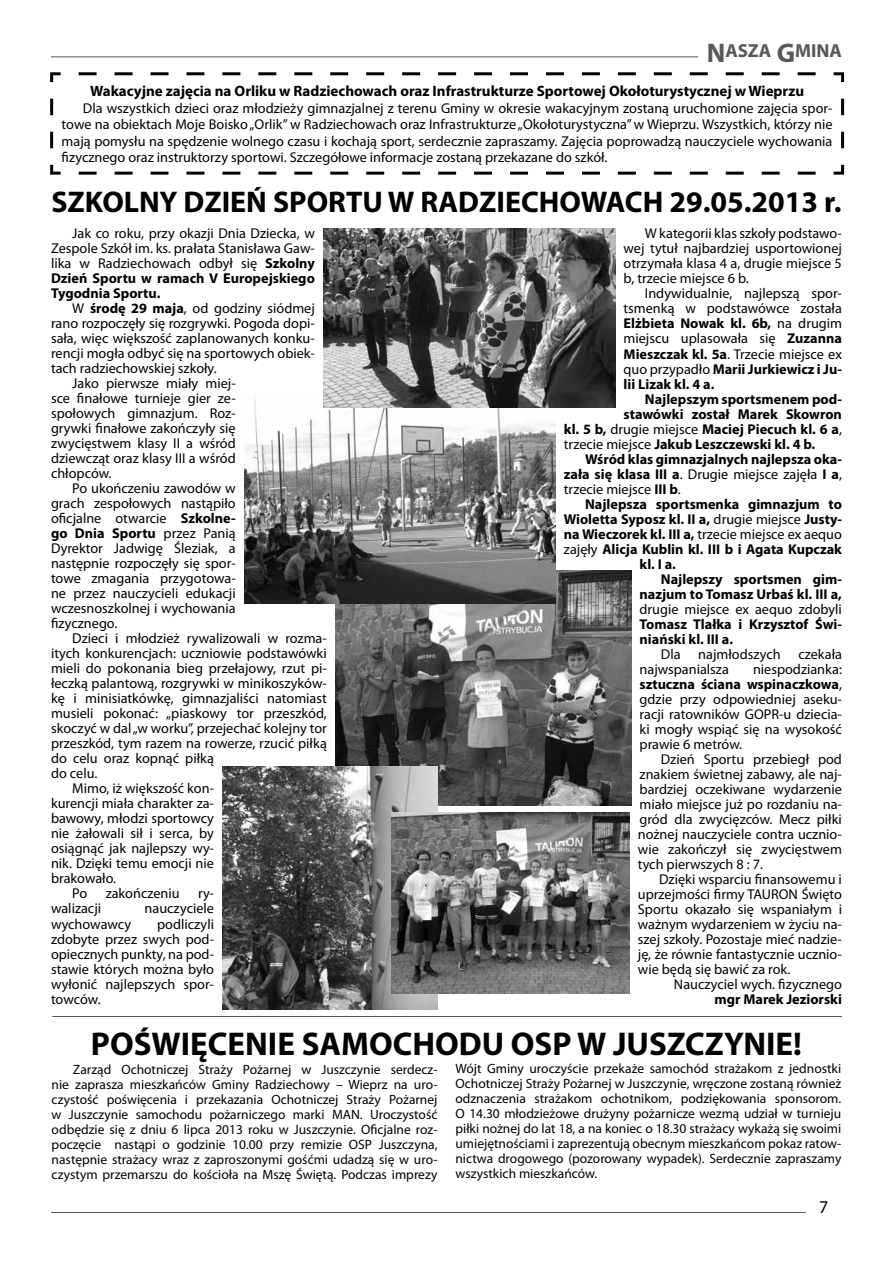
<style>
.page{position:relative;width:893px;height:1263px;background:#fff}
.page>*{position:absolute;margin:0;border:0;box-sizing:border-box;transform-origin:0 0}
.t1{font:700 33px "Myriad Pro";color:#000}
.t2{font:700 30px "Myriad Pro";color:#000}
.t3{font:700 18.9px "Myriad Pro";color:#58585a}
.t4{font:18px "Myriad Pro";color:#000}
.t5{font:700 15px "Myriad Pro";color:#000}
.t6{font:14.25px/15px "Myriad Pro";color:#000;text-align:justify}
.t7{font:700 14.25px/15px "Myriad Pro";color:#000}
.t8{font:13.5px/15px "Myriad Pro";color:#000;text-align:justify}
.s1{font-size:27px}
.s2{font-weight:700}
.s3{font-weight:400}
</style>
<div class="page">
<hr style="left:51px;top:56px;width:647px;height:1px;background:#58585a">
<hr style="left:51px;top:1212px;width:755px;height:1px;background:#58585a">
<hr style="left:52px;top:1016px;width:790px;height:1px;background:#58585a">
<img style="left:335px;top:570px;width:296px;height:235px">
<img style="left:244px;top:395px;width:311px;height:208px">
<img style="left:323px;top:229px;width:292px;height:178px">
<img style="left:223px;top:767px;width:215px;height:242px">
<img style="left:391px;top:812px;width:238px;height:181px">
<svg style="left:50px;top:72px;width:795px;height:103px"></svg>
<h3 class="t3" style="left:707px;top:39px;width:137px"><span class="s1">N</span>ASZA <span class="s1">G</span>MINA</h3>
<p class="t5" style="left:90px;top:81px;width:715px">Wakacyjne zajęcia na Orliku w Radziechowach oraz Infrastrukturze Sportowej Okołoturystycznej w Wieprzu</p>
<p class="t6" style="left:62px;top:99px;width:772px;line-height:16.5px;text-indent:21px">Dla wszystkich dzieci oraz młodzieży gimnazjalnej z terenu Gminy w okresie wakacyjnym zostaną uruchomione zajęcia spor&shy;towe na obiektach Moje Boisko „Orlik” w Radziechowach oraz Infrastrukturze „Okołoturystyczna” w Wieprzu. Wszystkich, którzy nie mają pomysłu na spędzenie wolnego czasu i kochają sport, serdecznie zapraszamy. Zajęcia poprowadzą nauczyciele wychowania fizycznego oraz instruktorzy sportowi. Szczegółowe informacje zostaną przekazane do szkół.</p>
<h2 class="t2" style="left:51px;top:182px;width:792px">SZKOLNY DZIEŃ SPORTU W RADZIECHOWACH 29.05.2013 r.</h2>
<p class="t6" style="left:51px;top:226px;width:265px;text-indent:21px">Jak co roku, przy okazji Dnia Dziecka, w Zespole Szkół im. ks. prałata Stanisława Gaw&shy;lika w Radziechowach odbył się <span class="s2">Szkolny Dzień Sportu w ramach V Europejskiego Tygodnia Sportu.</span></p>
<p class="t6" style="left:72px;top:301px;width:244px">W <span class="s2">środę 29 maja</span>, od godziny siódmej</p>
<p class="t6" style="left:51px;top:316px;width:265px">rano rozpoczęły się rozgrywki. Pogoda dopi-</p>
<p class="t6" style="left:51px;top:331px;width:265px">sała, więc większość zaplanowanych konku-</p>
<p class="t6" style="left:51px;top:346px;width:265px">rencji mogła odbyć się na sportowych obiek-</p>
<p class="t6" style="left:51px;top:361px;width:167px">tach radziechowskiej szkoły.</p>
<p class="t6" style="left:72px;top:376px;width:165px">Jako pierwsze miały miej-</p>
<p class="t6" style="left:51px;top:391px;width:186px">sce finałowe turnieje gier ze-</p>
<p class="t6" style="left:51px;top:406px;width:186px">społowych gimnazjum. Roz-</p>
<p class="t6" style="left:51px;top:421px;width:186px">grywki finałowe zakończyły się</p>
<p class="t6" style="left:51px;top:436px;width:186px">zwycięstwem klasy II a wśród</p>
<p class="t6" style="left:51px;top:451px;width:186px">dziewcząt oraz klasy III a wśród</p>
<p class="t6" style="left:51px;top:466px;width:62px">chłopców.</p>
<p class="t6" style="left:72px;top:481px;width:165px">Po ukończeniu zawodów w</p>
<p class="t6" style="left:51px;top:496px;width:186px">grach zespołowych nastąpiło</p>
<p class="t6" style="left:51px;top:511px;width:186px">oficjalne otwarcie <span class="s2">Szkolne-</span></p>
<p class="t7" style="left:51px;top:525px;width:186px">go Dnia Sportu <span class="s3">przez Panią</span></p>
<p class="t6" style="left:51px;top:541px;width:186px">Dyrektor Jadwigę Śleziak, a</p>
<p class="t6" style="left:51px;top:556px;width:186px">następnie rozpoczęły się spor-</p>
<p class="t6" style="left:51px;top:571px;width:186px">towe zmagania przygotowa-</p>
<p class="t6" style="left:51px;top:586px;width:186px">ne przez nauczycieli edukacji</p>
<p class="t6" style="left:51px;top:601px;width:186px">wczesnoszkolnej i wychowania</p>
<p class="t6" style="left:51px;top:616px;width:68px">fizycznego.</p>
<p class="t6" style="left:72px;top:631px;width:256px">Dzieci i młodzież rywalizowali w rozma-</p>
<p class="t6" style="left:51px;top:646px;width:277px">itych konkurencjach: uczniowie podstawówki</p>
<p class="t6" style="left:51px;top:661px;width:277px">mieli do pokonania bieg przełajowy, rzut pi-</p>
<p class="t6" style="left:51px;top:676px;width:277px">łeczką palantową, rozgrywki w minikoszyków-</p>
<p class="t6" style="left:51px;top:691px;width:277px">kę i minisiatkówkę, gimnazjaliści natomiast</p>
<p class="t6" style="left:51px;top:706px;width:277px">musieli pokonać: „piaskowy tor przeszkód,</p>
<p class="t6" style="left:51px;top:721px;width:277px">skoczyć w dal „w worku”, przejechać kolejny tor</p>
<p class="t6" style="left:51px;top:736px;width:277px">przeszkód, tym razem na rowerze, rzucić piłką</p>
<p class="t6" style="left:51px;top:751px;width:164px">do celu oraz kopnąć piłką</p>
<p class="t6" style="left:51px;top:766px;width:48px">do celu.</p>
<p class="t6" style="left:72px;top:781px;width:143px">Mimo, iż większość kon-</p>
<p class="t6" style="left:51px;top:796px;width:164px">kurencji miała charakter za-</p>
<p class="t6" style="left:51px;top:811px;width:164px">bawowy, młodzi sportowcy</p>
<p class="t6" style="left:51px;top:826px;width:164px">nie żałowali sił i serca, by</p>
<p class="t6" style="left:51px;top:841px;width:164px">osiągnąć jak najlepszy wy-</p>
<p class="t6" style="left:51px;top:856px;width:165px">nik. Dzięki temu emocji nie</p>
<p class="t6" style="left:51px;top:871px;width:67px">brakowało.</p>
<p class="t6" style="left:72px;top:886px;width:17px">Po</p>
<p class="t6" style="left:106px;top:886px;width:76px">zakończeniu</p>
<p class="t6" style="left:198px;top:886px;width:18px">ry-</p>
<p class="t6" style="left:51px;top:901px;width:52px">walizacji</p>
<p class="t6" style="left:145px;top:901px;width:71px">nauczyciele</p>
<p class="t6" style="left:51px;top:916px;width:82px">wychowawcy</p>
<p class="t6" style="left:624px;top:226px;width:220px;text-indent:21px">W kategorii klas szkoły podstawo&shy;wej tytuł najbardziej usportowionej otrzymała klasa 4 a, drugie miejsce 5 b, trzecie miejsce 6 b.</p>
<p class="t6" style="left:624px;top:286px;width:220px;text-indent:21px">Indywidualnie, najlepszą spor&shy;tsmenką w podstawówce została <span class="s2">Elżbieta Nowak kl. 6b,</span> na drugim miejscu uplasowała się <span class="s2">Zuzanna Mieszczak kl. 5a</span>. Trzecie miejsce ex quo przypadło <span class="s2">Marii Jurkiewicz i Ju&shy;lii Lizak kl. 4 a.</span></p>
<p class="t7" style="left:645px;top:391px;width:199px">Najlepszym sportsmenem pod-</p>
<p class="t7" style="left:624px;top:406px;width:220px">stawówki został Marek Skowron</p>
<p class="t7" style="left:564px;top:421px;width:280px">kl. 5 b, <span class="s3">drugie miejsce</span> Maciej Piecuch kl. 6 a<span class="s3">,</span></p>
<p class="t7" style="left:564px;top:436px;width:253px"><span class="s3">trzecie miejsce</span> Jakub Leszczewski kl. 4 b.</p>
<p class="t7" style="left:585px;top:451px;width:258px">Wśród klas gimnazjalnych najlepsza oka-</p>
<p class="t6" style="left:564px;top:466px;width:280px"><span class="s2">zała się klasa III a</span>. Drugie miejsce zajęła <span class="s2">I a</span>,</p>
<p class="t6" style="left:564px;top:481px;width:118px">trzecie miejsce <span class="s2">III b</span>.</p>
<p class="t7" style="left:585px;top:496px;width:258px">Najlepsza sportsmenka gimnazjum to</p>
<p class="t7" style="left:564px;top:511px;width:280px">Wioletta Syposz kl. II a, <span class="s3">drugie miejsce</span> Justy-</p>
<p class="t6" style="left:564px;top:526px;width:280px"><span class="s2">na Wieczorek kl. III a,</span> trzecie miejsce ex aequo</p>
<p class="t7" style="left:564px;top:541px;width:280px"><span class="s3">zajęły</span> Alicja Kublin kl. III b i Agata Kupczak</p>
<p class="t7" style="left:640px;top:556px;width:38px">kl. I a.</p>
<p class="t7" style="left:661px;top:571px;width:183px">Najlepszy sportsmen gim-</p>
<p class="t7" style="left:640px;top:586px;width:204px">nazjum to Tomasz Urbaś kl. III a,</p>
<p class="t6" style="left:640px;top:601px;width:204px">drugie miejsce ex aequo zdobyli</p>
<p class="t7" style="left:640px;top:616px;width:204px">Tomasz Tlałka i Krzysztof Świ&shy;niański kl. III a.</p>
<p class="t6" style="left:640px;top:646px;width:204px;text-indent:21px">Dla najmłodszych czekała najwspanialsza</p>
<p class="t6" style="left:640px;top:661px;width:204px;text-indent:113px">niespodzianka: <span class="s2">sztuczna ściana wspinaczkowa</span>, gdzie przy odpowiedniej aseku&shy;racji ratowników GOPR-u dziecia&shy;ki mogły wspiąć się na wysokość prawie 6 metrów.</p>
<p class="t6" style="left:638px;top:751px;width:206px;text-indent:23px">Dzień Sportu przebiegł pod znakiem świetnej zabawy, ale naj&shy;bardziej oczekiwane wydarzenie miało miejsce już po rozdaniu na&shy;gród dla zwycięzców. Mecz piłki nożnej nauczyciele contra ucznio&shy;wie zakończył się zwycięstwem tych pierwszych 8 : 7.</p>
<p class="t6" style="left:638px;top:871px;width:206px;text-indent:21px">Dzięki wsparciu finansowemu i uprzejmości firmy TAURON Święto Sportu okazało się wspaniałym i ważnym wydarzeniem w życiu na&shy;szej szkoły. Pozostaje mieć nadzie&shy;ję, że równie fantastycznie ucznio&shy;wie będą się bawić za rok.</p>
<p class="t6" style="left:674px;top:976px;width:170px">Nauczyciel wych. fizycznego</p>
<p class="t7" style="left:714px;top:991px;width:129px">mgr Marek Jeziorski</p>
<p class="t6" style="left:51px;top:916px;width:165px;text-indent:106px">podliczyli zdobyte przez swych pod&shy;opiecznych punkty, na pod&shy;stawie których można było wyłonić najlepszych spor&shy;towców.</p>
<h1 class="t1" style="left:91px;top:1022px;width:713px">POŚWIĘCENIE SAMOCHODU OSP W JUSZCZYNIE!</h1>
<p class="t8" style="left:52px;top:1061px;width:387px;text-indent:21px">Zarząd Ochotniczej Straży Pożarnej w Juszczynie serdecz&shy;nie zaprasza mieszkańców Gminy Radziechowy – Wieprz na uro&shy;czystość poświęcenia i przekazania Ochotniczej Straży Pożarnej w Juszczynie samochodu pożarniczego marki MAN. Uroczystość odbędzie się z dniu 6 lipca 2013 roku w Juszczynie. Oficjalne roz&shy;poczęcie nastąpi o godzinie 10.00 przy remizie OSP Juszczyna, następnie strażacy wraz z zaproszonymi gośćmi udadzą się w uro&shy;czystym przemarszu do kościoła na Mszę Świętą. Podczas imprezy</p>
<p class="t8" style="left:455px;top:1061px;width:387px">Wójt Gminy uroczyście przekaże samochód strażakom z jednostki Ochotniczej Straży Pożarnej w Juszczynie, wręczone zostaną również odznaczenia strażakom ochotnikom, podziękowania sponsorom.<br>O 14.30 młodzieżowe drużyny pożarnicze wezmą udział w turnieju piłki nożnej do lat 18, a na koniec o 18.30 strażacy wykażą się swoimi umiejętnościami i zaprezentują obecnym mieszkańcom pokaz ratow&shy;nictwa drogowego (pozorowany wypadek). Serdecznie zapraszamy wszystkich mieszkańców.</p>
<p class="t4" style="left:819px;top:1196px;width:11px">7</p>
</div>
